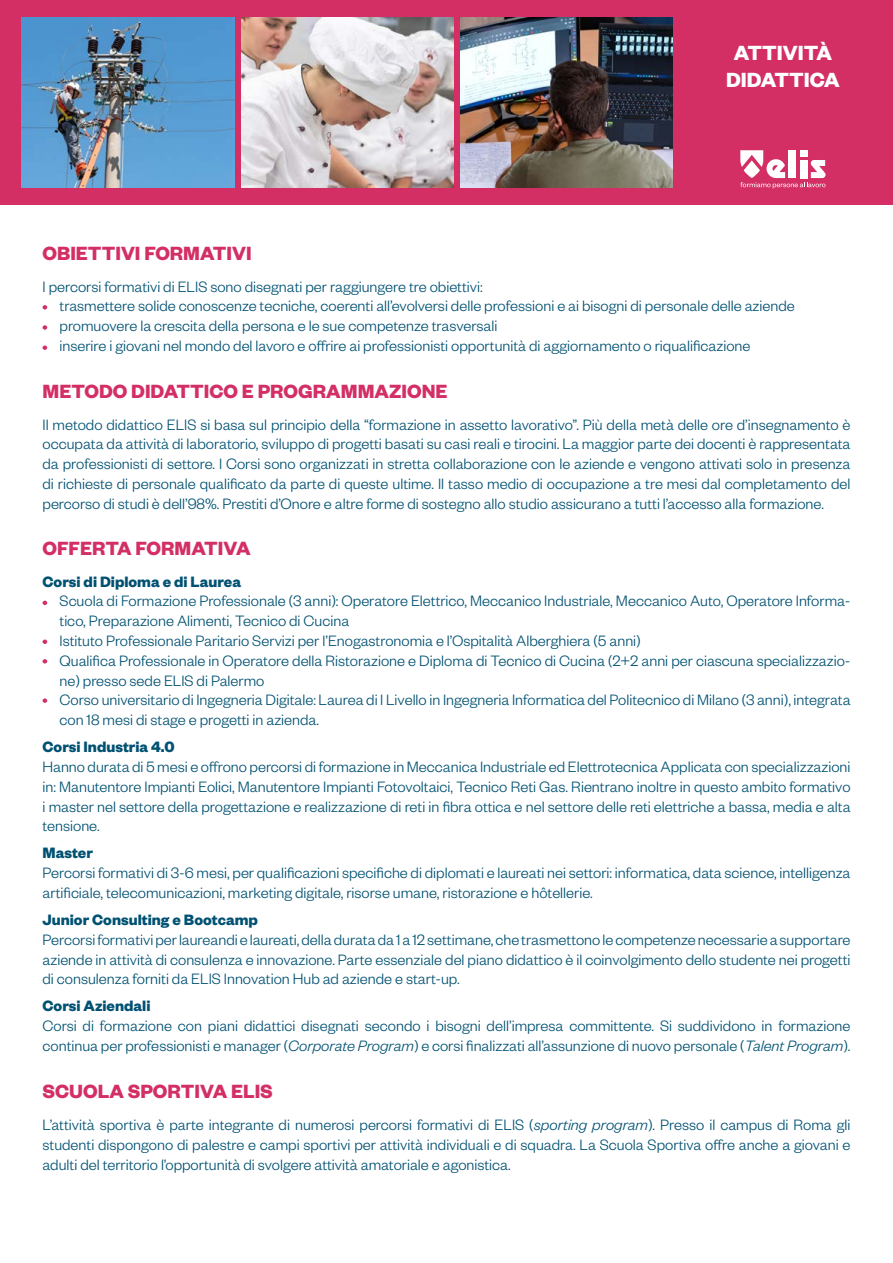
<style>
.page{position:relative;width:893px;height:1263px;background:#fff}
.page>*{position:absolute;margin:0;border:0;box-sizing:border-box;transform-origin:0 0}
.t1{font:700 22.5px/27px "Founders Grotesk";color:#fff;text-align:center}
.t2{font:700 21px "Founders Grotesk";color:#d32f65}
.t3{font:300 16.5px/19.8px "Founders Grotesk";color:#005172}
.t4{font:700 16.5px "Founders Grotesk";color:#005172}
.s1{font-style:italic}
</style>
<div class="page">
<div style="left:0;top:0;width:893px;height:205px;background:#d32f65"></div>
<svg style="left:43px;top:305px;width:4px;height:4px"></svg>
<svg style="left:43px;top:325px;width:4px;height:5px"></svg>
<svg style="left:43px;top:345px;width:4px;height:5px"></svg>
<svg style="left:43px;top:601px;width:4px;height:4px"></svg>
<svg style="left:43px;top:659px;width:4px;height:4px"></svg>
<svg style="left:43px;top:639px;width:4px;height:5px"></svg>
<svg style="left:43px;top:698px;width:4px;height:5px"></svg>
<img style="left:22px;top:17px;width:213px;height:170px">
<img style="left:241px;top:17px;width:213px;height:170px">
<img style="left:460px;top:17px;width:213px;height:170px">
<svg style="left:740px;top:150px;width:85px;height:39px"></svg>
<h1 class="t1" style="left:726px;top:38px;width:115px">ATTIVITÀ<br>DIDATTICA</h1>
<p class="t2" style="left:43px;top:240px;width:211px">OBIETTIVI FORMATIVI</p>
<p class="t3" style="left:60px;top:275px;width:737px;text-indent:-17px">I percorsi formativi di ELIS sono disegnati per raggiungere tre obiettivi:<br>trasmettere solide conoscenze tecniche, coerenti all’evolversi delle professioni e ai bisogni di personale delle aziende promuovere la crescita della persona e le sue competenze trasversali<br>inserire i giovani nel mondo del lavoro e offrire ai professionisti opportunità di aggiornamento o riqualificazione</p>
<p class="t2" style="left:43px;top:378px;width:406px">METODO DIDATTICO E PROGRAMMAZIONE</p>
<p class="t3" style="left:43px;top:413px;width:809px;text-align:justify">Il metodo didattico ELIS si basa sul principio della “formazione in assetto lavorativo”. Più della metà delle ore d’insegnamento è occupata da attività di laboratorio, sviluppo di progetti basati su casi reali e tirocini. La maggior parte dei docenti è rappresentata da professionisti di settore. I Corsi sono organizzati in stretta collaborazione con le aziende e vengono attivati solo in presenza di richieste di personale qualificato da parte di queste ultime. Il tasso medio di occupazione a tre mesi dal completamento del percorso di studi è dell’98%. Prestiti d’Onore e altre forme di sostegno allo studio assicurano a tutti l’accesso alla formazione.</p>
<p class="t2" style="left:43px;top:535px;width:210px">OFFERTA FORMATIVA</p>
<p class="t4" style="left:43px;top:571px;width:200px">Corsi di Diploma e di Laurea</p>
<p class="t3" style="left:60px;top:590px;width:792px">Scuola di Formazione Professionale (3 anni): Operatore Elettrico, Meccanico Industriale, Meccanico Auto, Operatore Informa&shy;tico, Preparazione Alimenti, Tecnico di Cucina<br>Istituto Professionale Paritario Servizi per l’Enogastronomia e l’Ospitalità Alberghiera (5 anni)<br>Qualifica Professionale in Operatore della Ristorazione e Diploma di Tecnico di Cucina (2+2 anni per ciascuna specializzazio&shy;ne) presso sede ELIS di Palermo<br>Corso universitario di Ingegneria Digitale: Laurea di I Livello in Ingegneria Informatica del Politecnico di Milano (3 anni), integrata con 18 mesi di stage e progetti in azienda.</p>
<p class="t4" style="left:43px;top:736px;width:134px">Corsi Industria 4.0</p>
<p class="t3" style="left:43px;top:756px;width:809px;text-align:justify">Hanno durata di 5 mesi e offrono percorsi di formazione in Meccanica Industriale ed Elettrotecnica Applicata con specializzazioni in: Manutentore Impianti Eolici, Manutentore Impianti Fotovoltaici, Tecnico Reti Gas. Rientrano inoltre in questo ambito formativo i master nel settore della progettazione e realizzazione di reti in fibra ottica e nel settore delle reti elettriche a bassa, media e alta tensione.</p>
<p class="t4" style="left:43px;top:843px;width:52px">Master</p>
<p class="t3" style="left:43px;top:862px;width:809px">Percorsi formativi di 3-6 mesi, per qualificazioni specifiche di diplomati e laureati nei settori: informatica, data science, intelligenza artificiale, telecomunicazioni, marketing digitale, risorse umane, ristorazione e hôtellerie.</p>
<p class="t4" style="left:43px;top:909px;width:217px">Junior Consulting e Bootcamp</p>
<p class="t3" style="left:43px;top:929px;width:809px;text-align:justify">Percorsi formativi per laureandi e laureati, della durata da 1 a 12 settimane, che trasmettono le competenze necessarie a supportare aziende in attività di consulenza e innovazione. Parte essenziale del piano didattico è il coinvolgimento dello studente nei progetti di consulenza forniti da ELIS Innovation Hub ad aziende e start-up.</p>
<p class="t4" style="left:43px;top:995px;width:109px">Corsi Aziendali</p>
<p class="t3" style="left:43px;top:1015px;width:809px">Corsi di formazione con piani didattici disegnati secondo i bisogni dell’impresa committente. Si suddividono in formazione continua per professionisti e manager (<span class="s1">Corporate Program</span>) e corsi finalizzati all’assunzione di nuovo personale (<span class="s1">Talent Program</span>).</p>
<p class="t2" style="left:43px;top:1078px;width:232px">SCUOLA SPORTIVA ELIS</p>
<p class="t3" style="left:43px;top:1114px;width:809px;text-align:justify">L’attività sportiva è parte integrante di numerosi percorsi formativi di ELIS (<span class="s1">sporting program</span>). Presso il campus di Roma gli studenti dispongono di palestre e campi sportivi per attività individuali e di squadra. La Scuola Sportiva offre anche a giovani e adulti del territorio l’opportunità di svolgere attività amatoriale e agonistica.</p>
</div>
